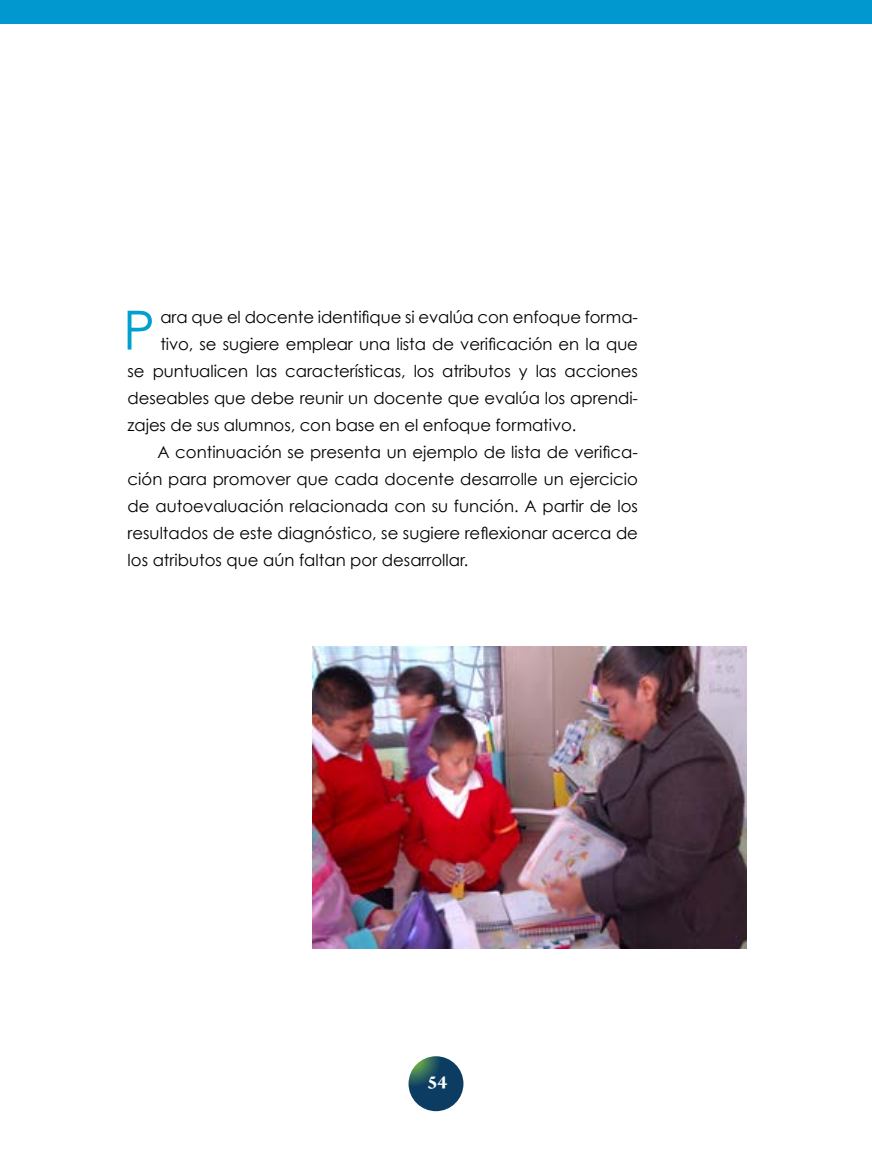
<style>
.page{position:relative;width:872px;height:1149px;background:#fff}
.page>*{position:absolute;margin:0;border:0;box-sizing:border-box;transform-origin:0 0}
.t1{font:54.15px "Century Gothic";color:#00a1d1}
.t2{font:700 19.5px "Arno Pro";color:#fff}
.t3{font:16.5px "Century Gothic";letter-spacing:-.005em;color:#000}
</style>
<div class="page">
<svg style="left:408px;top:1055px;width:55px;height:55px;background:#1d4e64"></svg>
<div style="left:0;top:0;width:872px;height:23px;background:#0098ce"></div>
<img style="left:312px;top:646px;width:435px;height:301px">
<h1 class="t1" style="left:123px;top:297px;width:34px">P</h1>
<p class="t3" style="left:160px;top:306px;width:479px">ara que el docente identifique si evalúa con enfoque forma-</p>
<p class="t3" style="left:160px;top:333px;width:479px">tivo, se sugiere emplear una lista de verificación en la que</p>
<p class="t3" style="left:128px;top:360px;width:512px">se puntualicen las características, los atributos y las acciones</p>
<p class="t3" style="left:128px;top:387px;width:512px">deseables que debe reunir un docente que evalúa los aprendi-</p>
<p class="t3" style="left:128px;top:414px;width:450px">zajes de sus alumnos, con base en el enfoque formativo.</p>
<p class="t3" style="left:157px;top:441px;width:482px">A continuación se presenta un ejemplo de lista de verifica-</p>
<p class="t3" style="left:128px;top:468px;width:512px">ción para promover que cada docente desarrolle un ejercicio</p>
<p class="t3" style="left:128px;top:495px;width:512px">de autoevaluación relacionada con su función. A partir de los</p>
<p class="t3" style="left:128px;top:522px;width:512px">resultados de este diagnóstico, se sugiere reflexionar acerca de</p>
<p class="t3" style="left:128px;top:549px;width:342px">los atributos que aún faltan por desarrollar.</p>
<p class="t2" style="left:427px;top:1070px;width:21px">54</p>
</div>
